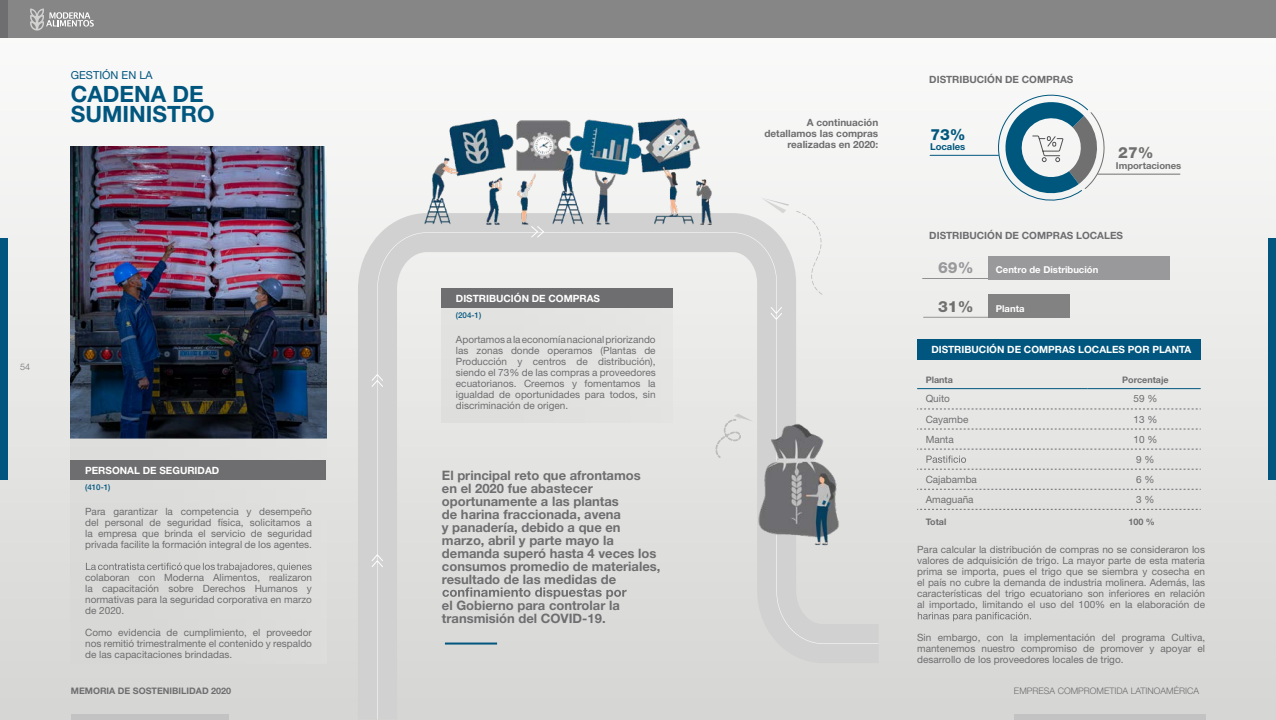
<style>
.page{position:relative;width:1276px;height:720px;background:#fff}
.page>*{position:absolute;margin:0;border:0;box-sizing:border-box;transform-origin:0 0}
.t1{font:700 22.5px/20px "Helvetica Neue LT Std";color:#00567e}
.t2{font:800 15.4px "Helvetica Neue LT Std";color:#707070}
.t3{font:800 15.4px "Helvetica Neue LT Std";color:#00577d}
.t4{font:800 15.4px "Helvetica Neue LT Std";color:#99999c}
.t5{font:700 13px/13px "Helvetica Neue LT Std";color:#6e6e70}
.t6{font:11px "Helvetica Neue LT Std";color:#00567e}
.t7{font:10px/11px "Helvetica Neue LT Std";color:#6e6e70;text-align:justify}
.t8{font:700 10px/11px "Helvetica Neue LT Std";color:#6e6e70;text-align:right}
.t9{font:700 10px "Helvetica Neue LT Std";color:#fff}
.t10{font:700 9.5px "Helvetica Neue LT Std";color:#fff}
.t11{font:700 9.5px "Helvetica Neue LT Std";color:#6e6e70}
.t12{font:700 9.5px "Helvetica Neue LT Std";color:#00577d}
.t13{font:700 9px "Helvetica Neue LT Std";color:#6e6e70}
.t14{font:300 9px "Helvetica Neue LT Std";color:#6e6e70}
.t15{font:500 8px "Helvetica Neue LT Std";color:#00567e}
</style>
<div class="page">
<div style="left:0;top:0;width:1276px;height:720px;background:linear-gradient(to bottom,#fcfcfc,#d5d5d3)"></div>
<div style="left:0;top:0;width:1276px;height:38px;background:#868687"></div>
<svg style="left:30px;top:9px;width:64px;height:22px"></svg>
<div style="left:0;top:239px;width:7px;height:241px;background:#00567e"></div>
<div style="left:0;top:0;width:7px;height:38px;background:#6e6e70"></div>
<div style="left:1268px;top:239px;width:8px;height:241px;background:#00567e"></div>
<div style="left:71px;top:714px;width:157px;height:6px;background:#c3c3c3"></div>
<div style="left:1014px;top:714px;width:191px;height:6px;background:#c3c3c3"></div>
<img style="left:71px;top:146px;width:255px;height:93px">
<img style="left:71px;top:239px;width:255px;height:199px">
<div style="left:71px;top:438px;width:255px;height:225px;background:#dcdcda"></div>
<svg style="left:86px;top:563px;width:226px;height:9px"></svg>
<div style="left:71px;top:461px;width:255px;height:19px;background:#6e6e70"></div>
<div style="left:917px;top:339px;width:283px;height:21px;background:#00567e"></div>
<svg style="left:917px;top:409px;width:283px;height:1px"></svg>
<hr style="left:917px;top:388px;width:170px;height:1px;background:#00567e">
<hr style="left:1087px;top:388px;width:113px;height:1px;background:#00567e">
<svg style="left:917px;top:429px;width:283px;height:1px"></svg>
<svg style="left:917px;top:449px;width:283px;height:1px"></svg>
<svg style="left:917px;top:469px;width:283px;height:1px"></svg>
<svg style="left:917px;top:489px;width:283px;height:1px"></svg>
<svg style="left:917px;top:509px;width:283px;height:1px"></svg>
<svg style="left:926px;top:456px;width:40px;height:7px"></svg>
<svg style="left:918px;top:612px;width:113px;height:9px"></svg>
<svg style="left:358px;top:213px;width:520px;height:506px;fill:#d1d1d1"></svg>
<svg style="left:377px;top:232px;width:501px;height:487px;background:#dbdbda"></svg>
<svg style="left:770px;top:307px;width:12px;height:13px"></svg>
<svg style="left:371px;top:374px;width:12px;height:13px"></svg>
<svg style="left:531px;top:232px;width:13px;height:6px"></svg>
<svg style="left:371px;top:554px;width:12px;height:13px"></svg>
<svg style="left:761px;top:198px;width:28px;height:15px"></svg>
<div style="left:796px;top:211px;width:26px;height:84px;background:#f0f0ef"></div>
<img style="left:406px;top:99px;width:320px;height:133px">
<img style="left:651px;top:379px;width:256px;height:257px">
<hr style="left:922px;top:278px;width:72px;height:1px;background:#8f8f91">
<hr style="left:923px;top:317px;width:83px;height:1px;background:#949494">
<div style="left:988px;top:295px;width:82px;height:23px;background:#828282"></div>
<div style="left:988px;top:256px;width:182px;height:23px;background:#99999c"></div>
<hr style="left:930px;top:155px;width:68px;height:1px;background:#00577d">
<hr style="left:1097px;top:174px;width:83px;height:1px;background:#707070">
<svg style="left:990px;top:87px;width:120px;height:118px"></svg>
<p class="t14" style="left:20px;top:362px;width:12px">54</p>
<p class="t6" style="left:71px;top:68px;width:83px">GESTIÓN EN LA</p>
<h1 class="t1" style="left:71px;top:83px;width:145px">CADENA DE<br>SUMINISTRO</h1>
<p class="t9" style="left:85px;top:465px;width:136px">PERSONAL DE SEGURIDAD</p>
<p class="t15" style="left:85px;top:483px;width:27px">(410-1)</p>
<p class="t7" style="left:85px;top:506px;width:228px">Para garantizar la competencia y desempeño del personal de seguridad física, solicitamos a la empresa que brinda el servicio de seguridad privada facilite la formación integral de los agentes.</p>
<p class="t7" style="left:85px;top:572px;width:228px">colaboran con Moderna Alimentos, realizaron la capacitación sobre Derechos Humanos y normativas para la seguridad corporativa en marzo de 2020.</p>
<p class="t7" style="left:85px;top:627px;width:228px">Como evidencia de cumplimiento, el proveedor nos remitió trimestralmente el contenido y respaldo de las capacitaciones brindadas.</p>
<p class="t9" style="left:456px;top:292px;width:146px">DISTRIBUCIÓN DE COMPRAS</p>
<p class="t15" style="left:456px;top:310px;width:27px">(204-1)</p>
<p class="t7" style="left:456px;top:333px;width:201px">Aportamosalaeconomíanacionalpriorizando las zonas donde operamos (Plantas de Producción y centros de distribución), siendo el 73% de las compras a proveedores ecuatorianos. Creemos y fomentamos la igualdad de oportunidades para todos, sin discriminación de origen.</p>
<p class="t5" style="left:442px;top:468px;width:220px">El principal reto que afrontamos<br>en el 2020 fue abastecer oportunamente a las plantas<br>de harina fraccionada, avena<br>y panadería, debido a que en marzo, abril y parte mayo la demanda superó hasta 4 veces los consumos promedio de materiales, resultado de las medidas de</p>
<h3 class="t5" style="left:442px;top:598px;width:179px">el Gobierno para controlar la transmisión del COVID-19.</h3>
<p class="t8" style="left:764px;top:117px;width:115px">A continuación detallamos las compras realizadas en 2020:</p>
<p class="t8" style="left:929px;top:74px;width:146px">DISTRIBUCIÓN DE COMPRAS</p>
<h2 class="t3" style="left:930px;top:125px;width:37px">73%</h2>
<p class="t12" style="left:930px;top:141px;width:37px">Locales</p>
<h2 class="t2" style="left:1118px;top:144px;width:37px">27%</h2>
<p class="t11" style="left:1116px;top:160px;width:67px">Importaciones</p>
<p class="t8" style="left:929px;top:230px;width:195px">DISTRIBUCIÓN DE COMPRAS LOCALES</p>
<h2 class="t4" style="left:938px;top:259px;width:37px">69%</h2>
<p class="t10" style="left:996px;top:264px;width:104px">Centro de Distribución</p>
<h2 class="t2" style="left:938px;top:297px;width:37px">31%</h2>
<p class="t10" style="left:996px;top:302px;width:35px">Plantas</p>
<p class="t9" style="left:931px;top:343px;width:262px">DISTRIBUCIÓN DE COMPRAS LOCALES POR PLANTA</p>
<p class="t13" style="left:925px;top:374px;width:29px">Planta</p>
<p class="t13" style="left:1122px;top:374px;width:48px">Porcentaje</p>
<p class="t7" style="left:925px;top:393px;width:26px">Quito</p>
<p class="t7" style="left:1133px;top:393px;width:25px">59 %</p>
<p class="t7" style="left:925px;top:413px;width:44px">Cayambe</p>
<p class="t7" style="left:1133px;top:413px;width:25px">13 %</p>
<p class="t7" style="left:925px;top:433px;width:30px">Manta</p>
<p class="t7" style="left:1133px;top:429px;width:25px;line-height:20.1px">10 %<br>9 %</p>
<p class="t7" style="left:925px;top:474px;width:53px">Cajabamba</p>
<p class="t7" style="left:1136px;top:474px;width:20px">6 %</p>
<p class="t7" style="left:925px;top:494px;width:49px">Amaguaña</p>
<p class="t7" style="left:1136px;top:494px;width:20px">3 %</p>
<p class="t13" style="left:925px;top:517px;width:22px">Total</p>
<p class="t13" style="left:1128px;top:517px;width:28px">100 %</p>
<p class="t7" style="left:917px;top:544px;width:289px">Para calcular la distribución de compras no se consideraron los valores de adquisición de trigo. La mayor parte de esta materia prima se importa, pues el trigo que se siembra y cosecha en el país no cubre la demanda de industria molinera. Además, las características del trigo ecuatoriano son inferiores en relación al importado, limitando el uso del 100% en la elaboración de</p>
<p class="t7" style="left:917px;top:632px;width:289px">Sin embargo, con la implementación del programa Cultiva, mantenemos nuestro compromiso de promover y apoyar el desarrollo de los proveedores locales de trigo.</p>
<p class="t13" style="left:71px;top:685px;width:162px">MEMORIA DE SOSTENIBILIDAD 2020</p>
<p class="t14" style="left:1014px;top:685px;width:187px">EMPRESA COMPROMETIDA LATINOAMÉRICA</p>
</div>
